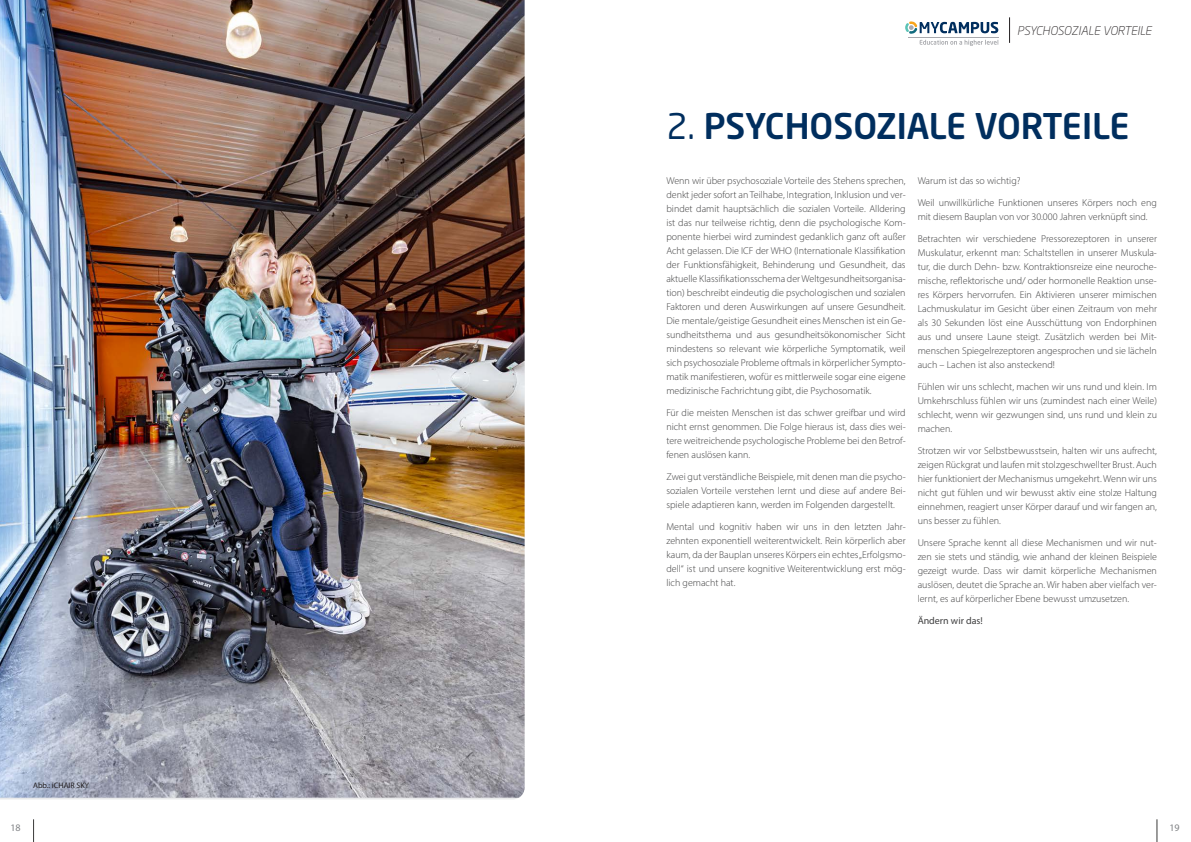
<style>
.page{position:relative;width:1191px;height:842px;background:#fff}
.page>*{position:absolute;margin:0;border:0;box-sizing:border-box;transform-origin:0 0}
.headline{font:500 35px "Neo Sans W1 G";color:#002e5e}
.t1{font:italic 300 12px "Neo Sans W1 G";color:#231f20}
.Default{font:300 10px/14px "Myriad Pro";color:#3e3e3f;text-align:justify}
.Default-2{font:10px "Myriad Pro";color:#3e3e3f}
.t2{font:10px "Myriad Pro";color:#808285}
.t3{font:8px "Myriad Pro";color:#231f20}
.s1{font-weight:400}
</style>
<div class="page">
<img style="left:0;top:0;width:524px;height:798px">
<hr style="left:908px;top:37px;width:90px;height:1px;background:#a8a9ad">
<svg style="left:919px;top:40px;width:79px;height:6px"></svg>
<svg style="left:905px;top:21px;width:93px;height:13px"></svg>
<svg style="left:1009px;top:17px;width:1px;height:26px"></svg>
<svg style="left:33px;top:819px;width:1px;height:23px"></svg>
<svg style="left:1156px;top:819px;width:1px;height:23px"></svg>
<p class="t1" style="left:1017px;top:23px;width:136px">PSYCHOSOZIALE VORTEILE</p>
<p class="headline" style="left:666px;top:104px;width:465px"><span class="s1">2.</span> PSYCHOSOZIALE VORTEILE</p>
<p class="t3" style="left:33px;top:781px;width:57px">Abb.: iCHAIR SKY</p>
<p class="Default" style="left:666px;top:173px;width:241px">Wenn wir über psychosoziale Vorteile des Stehens sprechen, denkt jeder sofort an Teilhabe, Integration, Inklusion und ver&shy;bindet damit hauptsächlich die sozialen Vorteile. Alldering ist das nur teilweise richtig, denn die psychologische Kom&shy;ponente hierbei wird zumindest gedanklich ganz oft außer Acht gelassen. Die ICF der WHO (Internationale Klassifikation der Funktionsfähigkeit, Behinderung und Gesundheit, das aktuelle Klassifikationsschema der Weltgesundheitsorganisa&shy;tion) beschreibt eindeutig die psychologischen und sozialen Faktoren und deren Auswirkungen auf unsere Gesundheit.<br>Die mentale/geistige Gesundheit eines Menschen ist ein Ge&shy;sundheitsthema und aus gesundheitsökonomischer Sicht mindestens so relevant wie körperliche Symptomatik, weil sich psychosoziale Probleme oftmals in körperlicher Sympto&shy;matik manifestieren, wofür es mittlerweile sogar eine eigene medizinische Fachrichtung gibt, die Psychosomatik.</p>
<p class="Default" style="left:666px;top:405px;width:241px">Für die meisten Menschen ist das schwer greifbar und wird nicht ernst genommen. Die Folge hieraus ist, dass dies wei&shy;tere weitreichende psychologische Probleme bei den Betrof&shy;fenen auslösen kann.</p>
<p class="Default" style="left:666px;top:469px;width:241px">Zwei gut verständliche Beispiele, mit denen man die psycho&shy;sozialen Vorteile verstehen lernt und diese auf andere Bei&shy;spiele adaptieren kann, werden im Folgenden dargestellt.</p>
<p class="Default" style="left:666px;top:519px;width:241px">Mental und kognitiv haben wir uns in den letzten Jahr&shy;zehnten exponentiell weiterentwickelt. Rein körperlich aber kaum, da der Bauplan unseres Körpers ein echtes „Erfolgsmo&shy;dell“ ist und unsere kognitive Weiterentwicklung erst mög&shy;lich gemacht hat.</p>
<p class="Default" style="left:917px;top:173px;width:104px">Warum ist das so wichtig?</p>
<p class="Default" style="left:917px;top:195px;width:241px">Weil unwillkürliche Funktionen unseres Körpers noch eng mit diesem Bauplan von vor 30.000 Jahren verknüpft sind.</p>
<p class="Default" style="left:917px;top:231px;width:241px">Betrachten wir verschiedene Pressorezeptoren in unserer Muskulatur, erkennt man: Schaltstellen in unserer Muskula&shy;tur, die durch Dehn- bzw. Kontraktionsreize eine neuroche&shy;mische, reflektorische und/ oder hormonelle Reaktion unse&shy;res Körpers hervorrufen. Ein Aktivieren unserer mimischen Lachmuskulatur im Gesicht über einen Zeitraum von mehr als 30 Sekunden löst eine Ausschüttung von Endorphinen aus und unsere Laune steigt. Zusätzlich werden bei Mit&shy;menschen Spiegelrezeptoren angesprochen und sie lächeln auch – Lachen ist also ansteckend!</p>
<p class="Default" style="left:917px;top:379px;width:241px">Fühlen wir uns schlecht, machen wir uns rund und klein. Im Umkehrschluss fühlen wir uns (zumindest nach einer Weile) schlecht, wenn wir gezwungen sind, uns rund und klein zu machen.</p>
<p class="Default" style="left:917px;top:443px;width:241px">Strotzen wir vor Selbstbewusstsein, halten wir uns aufrecht, zeigen Rückgrat und laufen mit stolzgeschwellter Brust. Auch hier funktioniert der Mechanismus umgekehrt. Wenn wir uns nicht gut fühlen und wir bewusst aktiv eine stolze Haltung einnehmen, reagiert unser Körper darauf und wir fangen an, uns besser zu fühlen.</p>
<p class="Default" style="left:917px;top:535px;width:241px">Unsere Sprache kennt all diese Mechanismen und wir nut&shy;zen sie stets und ständig, wie anhand der kleinen Beispiele gezeigt wurde. Dass wir damit körperliche Mechanismen auslösen, deutet die Sprache an. Wir haben aber vielfach ver&shy;lernt, es auf körperlicher Ebene bewusst umzusetzen.</p>
<p class="Default-2" style="left:917px;top:614px;width:67px">Ändern wir das!</p>
<p class="t2" style="left:10px;top:821px;width:12px">18</p>
<p class="t2" style="left:1169px;top:821px;width:12px">19</p>
</div>
